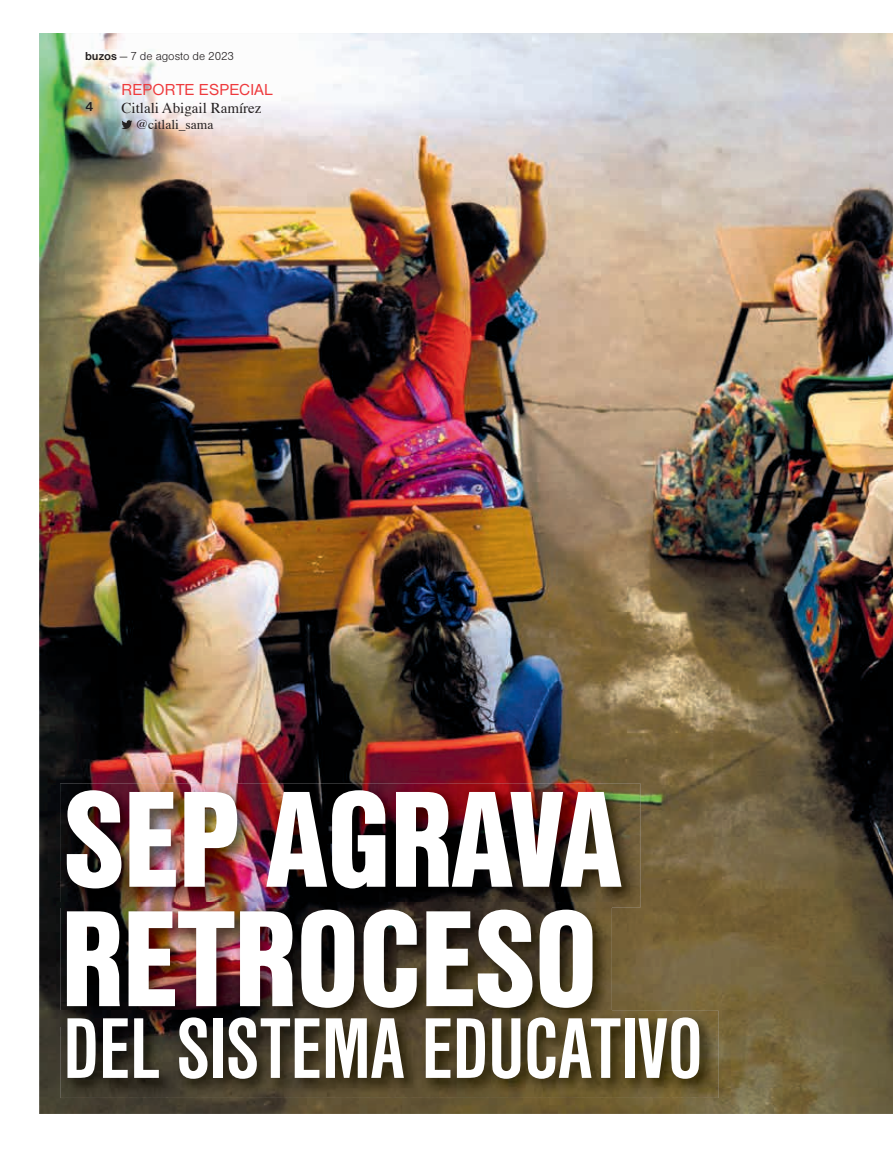
<style>
.page{position:relative;width:893px;height:1149px;background:#fff}
.page>*{position:absolute;margin:0;border:0;box-sizing:border-box;transform-origin:0 0}
.t1{font:142.05px/119.2px "Nimbus Sans DOT Blac Cond";letter-spacing:-.01em;color:#fff}
.t2{font:700 condensed 89.25px "Nimbus Sans DOT";letter-spacing:-.01em;color:#fff}
.t3{font:16.5px "Nimbus Sans DOT";letter-spacing:.015em;color:#ee393c}
.t4{font:15px "Times";color:#231f20}
.t5{font:13.5px "Times";color:#231f20}
.t6{font:700 13.5px "Nimbus Sans DOT";color:#231f20}
.t7{font:12px "Nimbus Sans DOT Ligh";color:#231f20}
.s1{font-family:"Nimbus Sans DOT";font-weight:700}
</style>
<div class="page">
<img style="left:39px;top:33px;width:854px;height:1080px">
<svg style="left:122px;top:120px;width:10px;height:9px"></svg>
<img style="left:60px;top:783px;width:580px;height:124px">
<img style="left:60px;top:902px;width:551px;height:108px">
<img style="left:60px;top:1010px;width:658px;height:87px">
<img style="left:60px;top:1010px;width:551px;height:16px">
<p class="t7" style="left:85px;top:50px;width:151px"><span class="s1">buzos</span> — 7 de agosto de 2023</p>
<p class="t6" style="left:85px;top:99px;width:10px">4</p>
<h3 class="t3" style="left:122px;top:80px;width:152px">REPORTE ESPECIAL</h3>
<p class="t4" style="left:122px;top:94px;width:141px">Citlali Abigail Ramírez</p>
<p class="t5" style="left:136px;top:112px;width:79px">@citlali_sama</p>
<h1 class="t1" style="left:61px;top:780px;width:563px">SEP AGRAVA<br>RETROCESO</h1>
<h2 class="t2" style="left:63px;top:999px;width:642px">DEL SISTEMA EDUCATIVO</h2>
</div>
